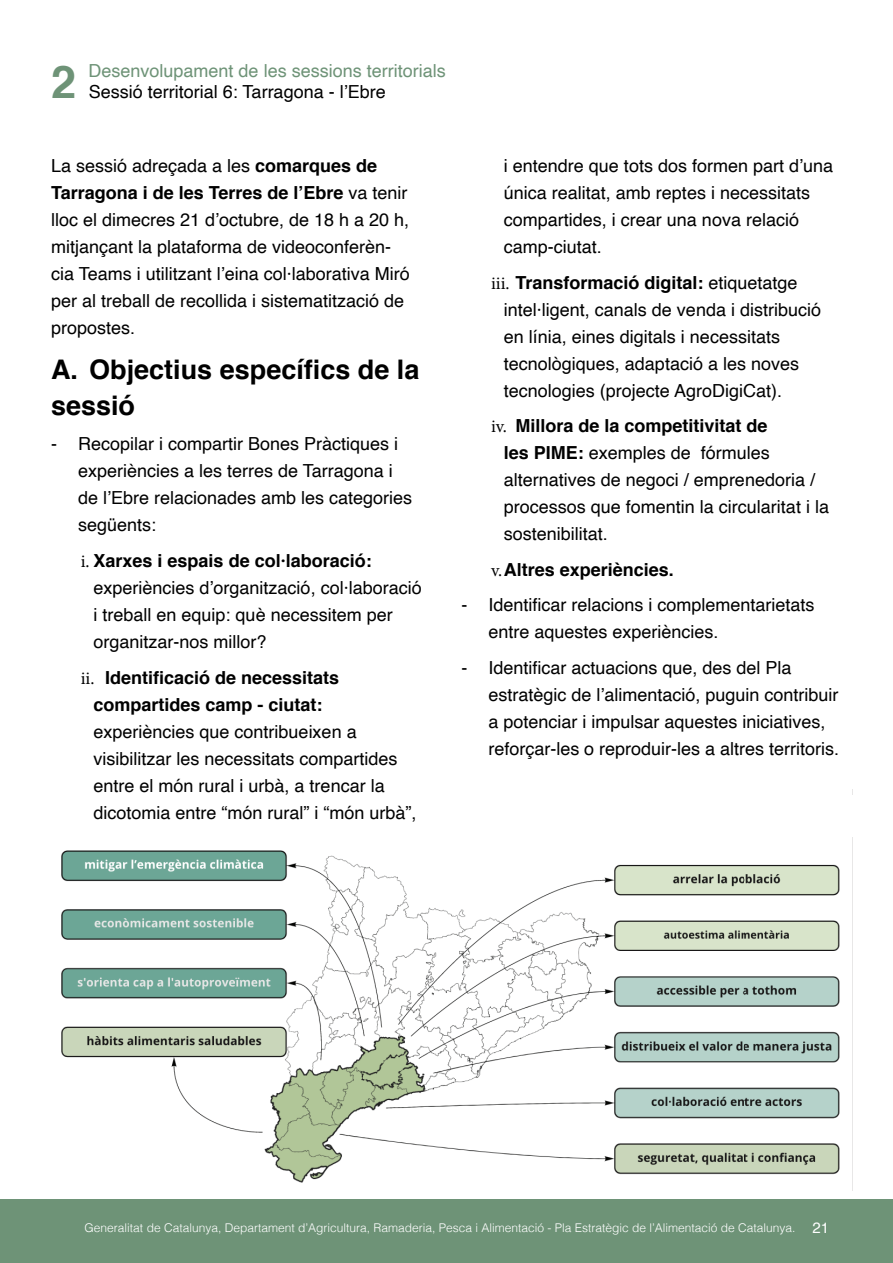
<style>
.page{position:relative;width:893px;height:1263px;background:#fff}
.page>*{position:absolute;margin:0;border:0;box-sizing:border-box;transform-origin:0 0}
.t1{font:700 45px "Helvetica";color:#6e9377}
.t2{font:700 27px/36px "Helvetica";color:#000}
.t3{font:18px/27px "Helvetica";color:#000}
.t4{font:700 18px/27px "Helvetica";color:#000;text-align:center}
.t5{font:18px "Helvetica";color:#6e9377}
.t6{font:15px "Helvetica";color:#fff}
.t7{font:300 12px "Helvetica";color:#fff}
.s1{font-weight:700}
.s2{font-family:"Minion Pro"}
.s3{font-family:"Minion Pro";font-weight:400}
</style>
<div class="page">
<div style="left:0;top:1199px;width:893px;height:64px;background:#6e9377"></div>
<img style="left:61px;top:850px;width:779px;height:333px">
<h1 class="t1" style="left:51px;top:45px;width:27px">2</h1>
<p class="t5" style="left:89px;top:57px;width:359px">Desenvolupament de les sessions territorials</p>
<p class="t3" style="left:89px;top:78px;width:298px">Sessió territorial 6: Tarragona - l’Ebre</p>
<p class="t3" style="left:51px;top:153px;width:360px">La sessió adreçada a les <span class="s1">comarques de Tarragona i de les Terres de l’Ebre</span> va tenir lloc el dimecres 21 d’octubre, de 18 h a 20 h, mitjançant la plataforma de videoconferèn&shy;cia Teams i utilitzant l’eina col·laborativa Miró per al treball de recollida i sistematització de propostes.</p>
<h2 class="t2" style="left:51px;top:352px;width:370px">A. Objectius específics de la sessió</h2>
<p class="t3" style="left:78px;top:431px;width:336px;text-indent:-27px">- Recopilar i compartir Bones Pràctiques i experiències a les terres de Tarragona i de l’Ebre relacionades amb les categories següents:</p>
<p class="t3" style="left:94px;top:548px;width:330px;text-indent:-13px"><span class="s2">i.</span> <span class="s1">Xarxes i espais de col·laboració: </span>experiències d’organització, col·laboració i treball en equip: què necessitem per organitzar-nos millor?</p>
<p class="t4" style="left:81px;top:664px;width:260px"><span class="s3">ii.</span> Identificació de necessitats compartides camp - ciutat:</p>
<p class="t3" style="left:94px;top:718px;width:325px">experiències que contribueixen a visibilitzar les necessitats compartides entre el món rural i urbà, a trencar la dicotomia entre “món rural” i “món urbà”,</p>
<p class="t3" style="left:504px;top:153px;width:331px">i entendre que tots dos formen part d’una única realitat, amb reptes i necessitats compartides, i crear una nova relació camp-ciutat.</p>
<p class="t3" style="left:504px;top:270px;width:319px;text-indent:-13px"><span class="s2">iii.</span> <span class="s1">Transformació digital:</span> etiquetatge intel·ligent, canals de venda i distribució en línia, eines digitals i necessitats tecnològiques, adaptació a les noves tecnologies (projecte AgroDigiCat).</p>
<p class="t3" style="left:504px;top:413px;width:327px;text-indent:-13px"><span class="s2">iv.</span> <span class="s1">Millora de la competitivitat de<br>les PIME:</span> exemples de fórmules alternatives de negoci / emprenedoria / processos que fomentin la circularitat i la sostenibilitat.</p>
<p class="t4" style="left:491px;top:556px;width:184px"><span class="s3">v.</span> Altres experiències.</p>
<p class="t3" style="left:488px;top:592px;width:328px;text-indent:-27px">- Identificar relacions i complementarietats entre aquestes experiències.</p>
<p class="t3" style="left:488px;top:655px;width:352px;text-indent:-27px">- Identificar actuacions que, des del Pla estratègic de l’alimentació, puguin contribuir a potenciar i impulsar aquestes iniciatives, reforçar-les o reproduir-les a altres territoris.</p>
<p class="t7" style="left:85px;top:1217px;width:712px">Generalitat de Catalunya, Departament d’Agricultura, Ramaderia, Pesca i Alimentació - Pla Estratègic de l’Alimentació de Catalunya.</p>
<p class="t6" style="left:812px;top:1216px;width:18px">21</p>
</div>
